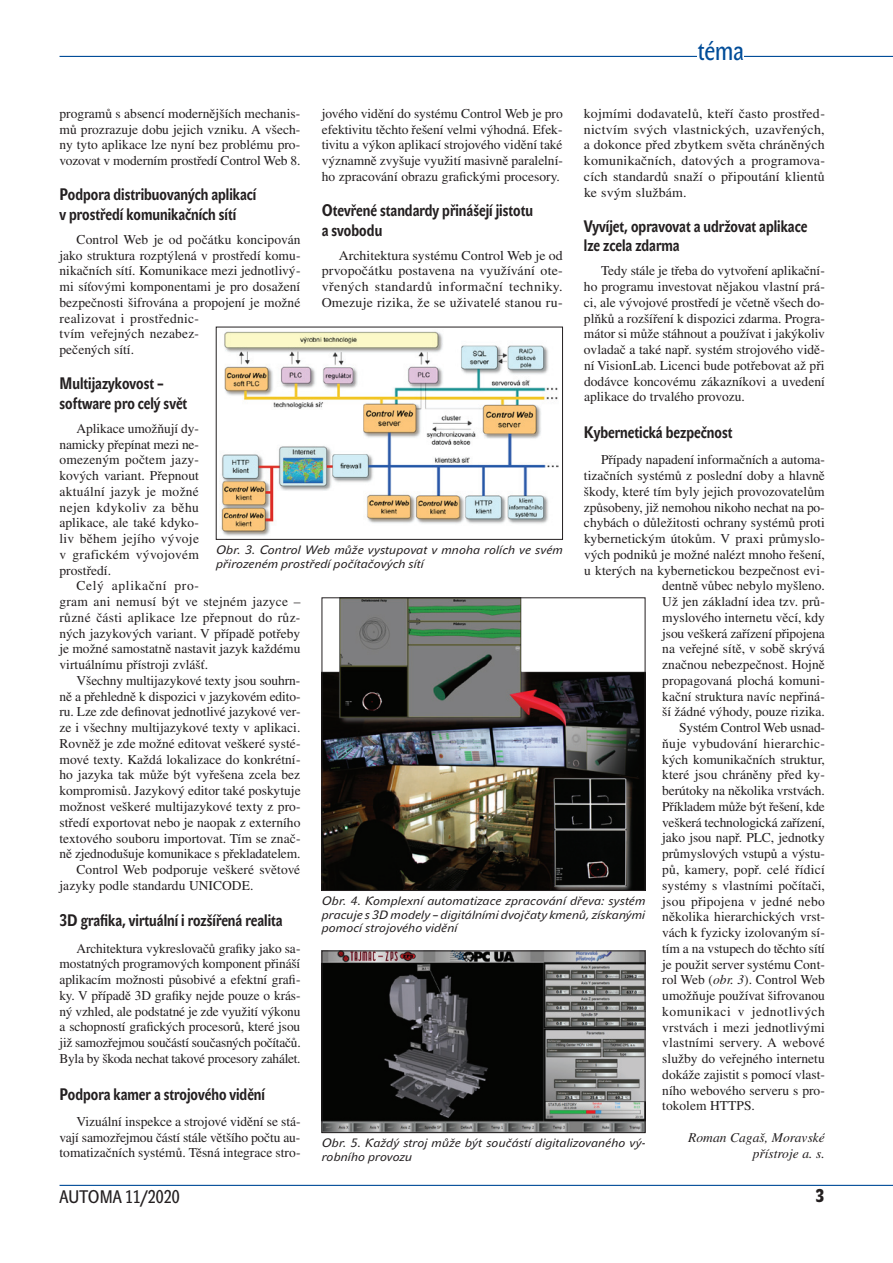
<style>
.page{position:relative;width:893px;height:1263px;background:#fff}
.page>*{position:absolute;margin:0;border:0;box-sizing:border-box;transform-origin:0 0}
.t1{font:27px "John Sans Cond Tx NCE";color:#014c98}
.t2{font:18px "John Sans Cond Tx NCE";letter-spacing:.005em;color:#231f20}
.t3{font:18px "John Sans Cond Black SCCE";color:#231f20}
.t4{font:700 16.5px/19.5px "John Sans Cond Tx NCE";color:#231f20}
.t5{font:13.5px/15.8px "Times CE";color:#231f20;text-align:justify}
.t6{font:13.5px "Times CE";letter-spacing:.02em;color:#231f20}
.t7{font:italic 13.5px/15.8px "Times CE";color:#231f20;text-align:right}
.t8{font:13.5px "Times CE";letter-spacing:-.02em;color:#231f20}
.t9{font:13.5px "Times CE";letter-spacing:.04em;color:#231f20}
.t10{font:italic 12px/13.5px "John Sans Tx NCE";letter-spacing:.015em;color:#231f20}
.s1{font-style:italic}
</style>
<div class="page">
<hr style="left:60px;top:1185px;width:833px;height:1px;background:#014c98">
<hr style="left:60px;top:56px;width:833px;height:1px;background:#014c98">
<div style="left:697px;top:46px;width:47px;height:19px;background:#fff"></div>
<img style="left:221px;top:331px;width:338px;height:205px">
<div style="left:216px;top:327px;width:347px;height:213px;border:1px solid #231f20"></div>
<img style="left:324px;top:600px;width:319px;height:289px">
<div style="left:322px;top:598px;width:323px;height:293px;border:1px solid #231f20"></div>
<img style="left:324px;top:953px;width:319px;height:178px">
<div style="left:322px;top:951px;width:323px;height:182px;border:1px solid #231f20"></div>
<h1 class="t1" style="left:698px;top:35px;width:47px">téma</h1>
<p class="t5" style="left:60px;top:105px;width:243px">programů s absencí modernějších mechanis&shy;mů prozrazuje dobu jejich vzniku. A všech&shy;ny tyto aplikace lze nyní bez problému pro&shy;vozovat v moderním prostředí Control Web 8.</p>
<p class="t4" style="left:60px;top:185px;width:198px">Podpora distribuovaných aplikací v prostředí komunikačních sítí</p>
<p class="t5" style="left:60px;top:231px;width:243px;text-align:left;text-indent:17px">Control Web je od počátku koncipován jako struktura rozptýlená v prostředí komu&shy;nikačních sítí. Komunikace mezi jednotlivý&shy;mi síťovými komponentami je pro dosažení bezpečnosti šifrována a propojení je možné realizovat i prostřednic-<br>tvím veřejných nezabez-<br>pečených sítí.</p>
<p class="t4" style="left:60px;top:374px;width:129px">Multijazykovost – software pro celý svět</p>
<p class="t5" style="left:60px;top:420px;width:141px;text-indent:17px">Aplikace umožňují dy&shy;namicky přepínat mezi ne&shy;omezeným počtem jazy&shy;kových variant. Přepnout aktuální jazyk je možné nejen kdykoliv za běhu aplikace, ale také kdyko&shy;liv během jejího vývoje v grafickém vývojovém prostředí.</p>
<p class="t5" style="left:60px;top:578px;width:242px;text-align:left;text-indent:17px">Celý aplikační pro-<br>gram ani nemusí být ve stejném jazyce – různé části aplikace lze přepnout do růz&shy;ných jazykových variant. V případě potřeby je možné samostatně nastavit jazyk každému virtuálnímu přístroji zvlášť.</p>
<p class="t5" style="left:77px;top:672px;width:225px">Všechny multijazykové texty jsou souhrn-</p>
<p class="t5" style="left:60px;top:688px;width:242px">ně a přehledně k dispozici v jazykovém edito-</p>
<p class="t5" style="left:60px;top:704px;width:242px">ru. Lze zde definovat jednotlivé jazykové ver-</p>
<p class="t5" style="left:60px;top:720px;width:242px">ze i všechny multijazykové texty v aplikaci.</p>
<p class="t5" style="left:60px;top:735px;width:242px">Rovněž je zde možné editovat veškeré systé-</p>
<p class="t5" style="left:60px;top:751px;width:242px">mové texty. Každá lokalizace do konkrétní-</p>
<p class="t5" style="left:60px;top:767px;width:242px">ho jazyka tak může být vyřešena zcela bez</p>
<p class="t5" style="left:60px;top:783px;width:243px">kompromisů. Jazykový editor také poskytuje</p>
<p class="t5" style="left:60px;top:798px;width:242px">možnost veškeré multijazykové texty z pro-</p>
<p class="t5" style="left:60px;top:814px;width:242px">středí exportovat nebo je naopak z externího</p>
<p class="t5" style="left:60px;top:830px;width:242px">textového souboru importovat. Tím se znač-</p>
<p class="t5" style="left:60px;top:846px;width:242px">ně zjednodušuje komunikace s překladatelem.</p>
<p class="t5" style="left:77px;top:861px;width:225px">Control Web podporuje veškeré světové</p>
<p class="t5" style="left:60px;top:877px;width:195px">jazyky podle standardu UNICODE.</p>
<p class="t4" style="left:60px;top:911px;width:225px">3D grafika, virtuální i rozšířená realita</p>
<p class="t5" style="left:60px;top:940px;width:243px;text-indent:17px">Architektura vykreslovačů grafiky jako sa&shy;mostatných programových komponent přináší aplikacím možnosti působivé a efektní grafi&shy;ky. V případě 3D grafiky nejde pouze o krás&shy;ný vzhled, ale podstatné je zde využití výkonu a schopností grafických procesorů, které jsou již samozřejmou součástí současných počítačů.<br>Byla by škoda nechat takové procesory zahálet.</p>
<p class="t4" style="left:60px;top:1084px;width:207px">Podpora kamer a strojového vidění</p>
<p class="t5" style="left:60px;top:1113px;width:242px;text-indent:17px">Vizuální inspekce a strojové vidění se stá&shy;vají samozřejmou částí stále většího počtu au&shy;tomatizačních systémů. Těsná integrace stro-</p>
<p class="t5" style="left:584px;top:105px;width:242px">kojmími dodavatelů, kteří často prostřed&shy;nictvím svých vlastnických, uzavřených, a dokonce před zbytkem světa chráněných komunikačních, datových a programova&shy;cích standardů snaží o připoutání klientů ke svým službám.</p>
<p class="t4" style="left:584px;top:217px;width:225px">Vyvíjet, opravovat a udržovat aplikace lze zcela zdarma</p>
<p class="t5" style="left:584px;top:263px;width:243px;text-indent:17px">Tedy stále je třeba do vytvoření aplikační&shy;ho programu investovat nějakou vlastní prá&shy;ci, ale vývojové prostředí je včetně všech do&shy;plňků a rozšíření k dispozici zdarma. Progra&shy;mátor si může stáhnout a používat i jakýkoliv ovladač a také např. systém strojového vidě&shy;ní VisionLab. Licenci bude potřebovat až při dodávce koncovému zákazníkovi a uvedení aplikace do trvalého provozu.</p>
<p class="t4" style="left:584px;top:423px;width:150px">Kybernetická bezpečnost</p>
<p class="t5" style="left:601px;top:452px;width:225px">Případy napadení informačních a automa-</p>
<p class="t5" style="left:584px;top:467px;width:242px">tizačních systémů z poslední doby a hlavně</p>
<p class="t5" style="left:584px;top:483px;width:242px">škody, které tím byly jejich provozovatelům</p>
<p class="t5" style="left:584px;top:499px;width:242px">způsobeny, již nemohou nikoho nechat na po-</p>
<p class="t5" style="left:584px;top:515px;width:242px">chybách o důležitosti ochrany systémů proti</p>
<p class="t5" style="left:584px;top:530px;width:242px">kybernetickým útokům. V praxi průmyslo-</p>
<p class="t5" style="left:584px;top:546px;width:242px">vých podniků je možné nalézt mnoho řešení,</p>
<p class="t5" style="left:584px;top:562px;width:242px">u kterých na kybernetickou bezpečnost evi-</p>
<p class="t5" style="left:662px;top:578px;width:164px">dentně vůbec nebylo myšleno.</p>
<p class="t5" style="left:662px;top:593px;width:164px">Už jen základní idea tzv. prů-</p>
<p class="t5" style="left:662px;top:609px;width:164px">myslového internetu věcí, kdy</p>
<p class="t5" style="left:662px;top:625px;width:164px">jsou veškerá zařízení připojena</p>
<p class="t5" style="left:662px;top:641px;width:164px">na veřejné sítě, v sobě skrývá</p>
<p class="t5" style="left:662px;top:656px;width:164px">značnou nebezpečnost. Hojně</p>
<p class="t5" style="left:662px;top:672px;width:164px">propagovaná plochá komuni-</p>
<p class="t5" style="left:662px;top:688px;width:164px">kační struktura navíc nepřiná-</p>
<p class="t5" style="left:662px;top:704px;width:164px">ší žádné výhody, pouze rizika.</p>
<p class="t5" style="left:679px;top:720px;width:147px">Systém Control Web usnad-</p>
<p class="t6" style="left:662px;top:735px;width:164px">ňuje vybudování hierarchic-</p>
<p class="t5" style="left:662px;top:751px;width:164px">kých komunikačních struktur,</p>
<p class="t5" style="left:662px;top:767px;width:164px">které jsou chráněny před ky-</p>
<p class="t5" style="left:662px;top:783px;width:164px">berútoky na několika vrstvách.</p>
<p class="t8" style="left:662px;top:798px;width:164px">Příkladem může být řešení, kde</p>
<p class="t5" style="left:662px;top:814px;width:164px">veškerá technologická zařízení,</p>
<p class="t5" style="left:662px;top:830px;width:164px">jako jsou např. PLC, jednotky</p>
<p class="t5" style="left:662px;top:846px;width:164px">průmyslových vstupů a výstu-</p>
<p class="t5" style="left:662px;top:861px;width:164px">pů, kamery, popř. celé řídicí</p>
<p class="t5" style="left:662px;top:877px;width:164px">systémy s vlastními počítači,</p>
<p class="t6" style="left:662px;top:893px;width:164px">jsou připojena v jedné nebo</p>
<p class="t5" style="left:662px;top:909px;width:164px">několika hierarchických vrst-</p>
<p class="t5" style="left:662px;top:924px;width:164px">vách k fyzicky izolovaným sí-</p>
<p class="t5" style="left:662px;top:940px;width:164px">tím a na vstupech do těchto sítí</p>
<p class="t5" style="left:662px;top:956px;width:164px">je použit server systému Cont-</p>
<p class="t5" style="left:662px;top:972px;width:164px">rol Web (<span class="s1">obr. 3</span>). Control Web</p>
<p class="t5" style="left:662px;top:987px;width:164px">umožňuje používat šifrovanou</p>
<p class="t9" style="left:662px;top:1003px;width:164px">komunikaci v jednotlivých</p>
<p class="t5" style="left:662px;top:1019px;width:164px">vrstvách i mezi jednotlivými</p>
<p class="t5" style="left:662px;top:1035px;width:164px">vlastními servery. A webové</p>
<p class="t5" style="left:662px;top:1050px;width:164px">služby do veřejného internetu</p>
<p class="t5" style="left:662px;top:1066px;width:164px">dokáže zajistit s pomocí vlast-</p>
<p class="t5" style="left:662px;top:1082px;width:164px">ního webového serveru s pro-</p>
<p class="t5" style="left:662px;top:1098px;width:94px">tokolem HTTPS.</p>
<p class="t7" style="left:688px;top:1129px;width:138px">Roman Cagaš, Moravské přístroje a. s.</p>
<p class="t5" style="left:322px;top:105px;width:243px">jového vidění do systému Control Web je pro efektivitu těchto řešení velmi výhodná. Efek&shy;tivitu a výkon aplikací strojového vidění také významně zvyšuje využití masivně paralelní&shy;ho zpracování obrazu grafickými procesory.</p>
<p class="t4" style="left:322px;top:201px;width:213px">Otevřené standardy přinášejí jistotu a svobodu</p>
<p class="t5" style="left:322px;top:247px;width:243px;text-indent:17px">Architektura systému Control Web je od prvopočátku postavena na využívání ote&shy;vřených standardů informační techniky.<br>Omezuje rizika, že se uživatelé stanou ru-</p>
<p class="t10" style="left:216px;top:543px;width:348px">Obr. 3. Control Web může vystupovat v mnoha rolích ve svém přirozeném prostředí počítačových sítí</p>
<p class="t10" style="left:322px;top:894px;width:325px;text-align:justify">Obr. 4. Komplexní automatizace zpracování dřeva: systém pracuje s 3D modely – digitálními dvojčaty kmenů, získanými pomocí strojového vidění</p>
<p class="t10" style="left:322px;top:1136px;width:325px">Obr. 5. Každý stroj může být součástí digitalizovaného vý&shy;robního provozu</p>
<h2 class="t2" style="left:60px;top:1186px;width:122px">AUTOMA 11/2020</h2>
<h2 class="t3" style="left:815px;top:1185px;width:10px">3</h2>
</div>
